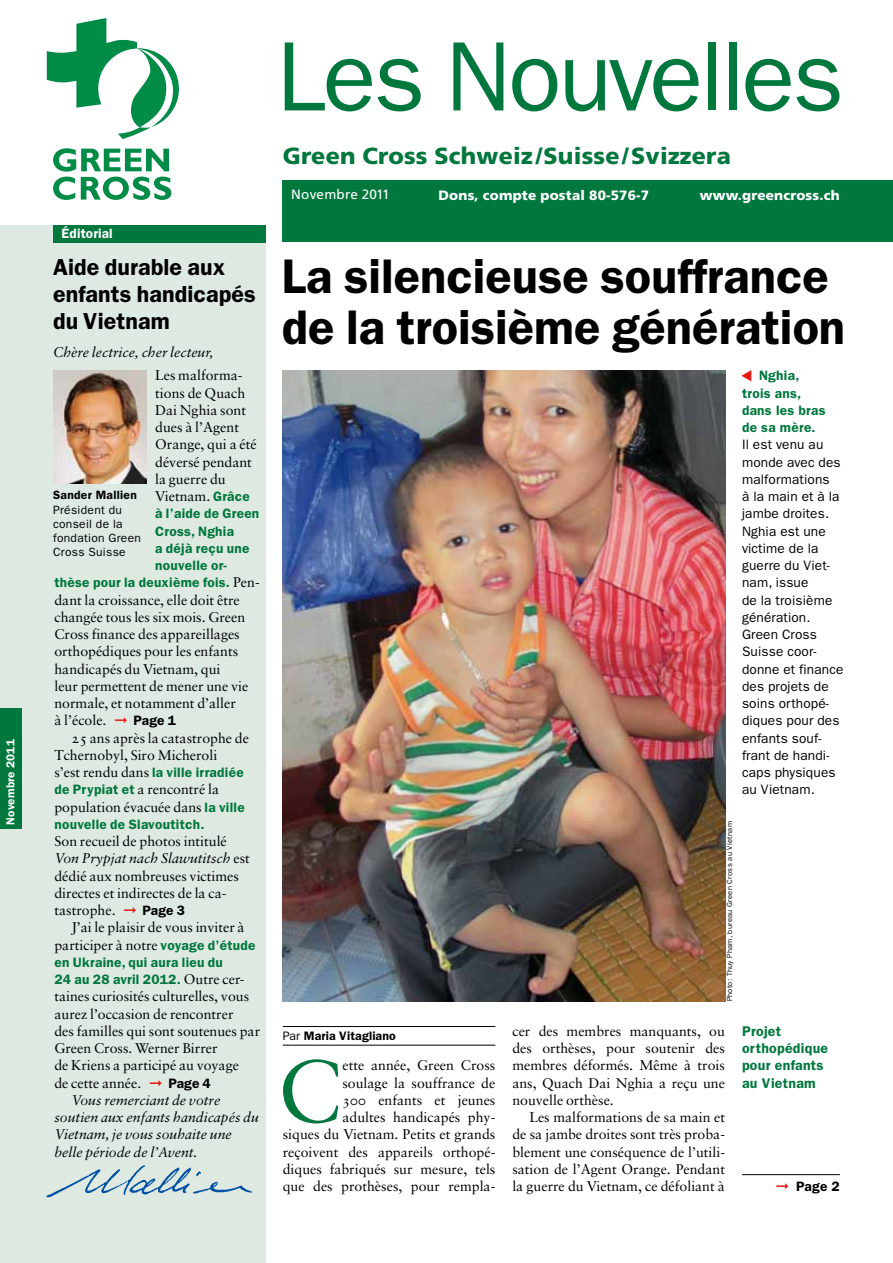
<style>
.page{position:relative;width:893px;height:1263px;background:#fff}
.page>*{position:absolute;margin:0;border:0;box-sizing:border-box;transform-origin:0 0}
.t1{font:99px "ITC Franklin Gothic Std";letter-spacing:-.03em;color:#00773d}
.t2{font:88.2px "Sabon";color:#00773d}
.t3{font:600 48.75px/51px "ITC Franklin Gothic Std";color:#000}
.t4{font:600 23.25px/27px "ITC Franklin Gothic Std";letter-spacing:.005em;color:#000}
.t5{font:900 23.25px "Frutiger";letter-spacing:.01em;color:#00773d}
.t6{font:14.1px/17.2px "Sabon";color:#000}
.t7{font:italic 14.1px "Sabon";color:#000}
.t8{font:600 14.1px/17.2px "ITC Franklin Gothic Std";letter-spacing:.02em;color:#00773d}
.t9{font:13.65px/17.2px "ITC Franklin Gothic Std";letter-spacing:.01em;color:#000}
.t10{font:600 13.65px/17.2px "ITC Franklin Gothic Std";letter-spacing:.02em;color:#00773d}
.t11{font:600 13.65px "ITC Franklin Gothic Std";color:#000}
.t12{font:900 13.5px "Frutiger";letter-spacing:.015em;color:#fff}
.t13{font:13.5px "Frutiger";letter-spacing:.015em;color:#fff}
.t14{font:600 13.5px "ITC Franklin Gothic Std";letter-spacing:.01em;color:#fff}
.t15{font:600 12.3px "ITC Franklin Gothic Std";letter-spacing:.01em;color:#000}
.t16{font:12px/14.2px "ITC Franklin Gothic Std";letter-spacing:.025em;color:#000}
.t17{font:600 12px "ITC Franklin Gothic Std";letter-spacing:.025em;color:#000}
.t18{font:600 11.7px "ITC Franklin Gothic Std";letter-spacing:.015em;color:#fff}
.t19{font:7.5px "ITC Franklin Gothic Std";letter-spacing:.04em;color:#000}
.s1{font-family:"ITC Franklin Gothic Std";font-weight:600;font-size:13.65px;color:#00773d}
.s2{font-family:"Sabon";font-weight:400;font-size:14.1px;color:#000}
.s3{color:#e41d13}
.s4{font-family:"ITC Franklin Gothic Std";font-weight:600;font-size:13.65px}
.s5{font-family:"Sabon Roman SC"}
.s6{font-style:italic}
.s7{font-weight:400}
</style>
<div class="page">
<div style="left:0;top:225px;width:266px;height:1038px;background:#dde9e1"></div>
<div style="left:53px;top:225px;width:213px;height:17px;background:#00773d"></div>
<div style="left:283px;top:180px;width:610px;height:62px;background:#00773d"></div>
<hr style="left:283px;top:1026px;width:212px;height:1px;background:#000">
<hr style="left:283px;top:1045px;width:212px;height:1px;background:#000">
<hr style="left:742px;top:1174px;width:98px;height:1px;background:#000">
<img style="left:53px;top:370px;width:94px;height:114px">
<img style="left:46px;top:1165px;width:206px;height:33px">
<svg style="left:47px;top:18px;width:132px;height:121px"></svg>
<svg style="left:53px;top:148px;width:118px;height:52px"></svg>
<div style="left:0;top:708px;width:21px;height:121px;background:#00773d"></div>
<img style="left:283px;top:370px;width:442px;height:631px">
<p class="t18" style="left:3px;top:825px;width:87px;rotate:-90deg">Novembre 2011</p>
<p class="t14" style="left:62px;top:225px;width:53px">Éditorial</p>
<h3 class="t4" style="left:53px;top:254px;width:204px">Aide durable aux enfants handicapés du Vietnam</h3>
<p class="t7" style="left:53px;top:344px;width:162px">Chère lectrice, cher lecteur,</p>
<p class="t17" style="left:53px;top:488px;width:85px">Sander Mallien</p>
<p class="t16" style="left:53px;top:502px;width:89px">Président du conseil de la fondation Green<br>Cross Suisse</p>
<p class="t6" style="left:155px;top:367px;width:89px">Les malforma-</p>
<p class="t6" style="left:155px;top:384px;width:103px">tions de Quach<br>Dai Nghia sont dues à l’Agent<br>Orange, qui a été déversé pendant la guerre du<br>Vietnam. <span class="s1">Grâce</span></p>
<p class="t10" style="left:155px;top:505px;width:106px">à l’aide de Green<br>Cross, Nghia<br>a déjà reçu une nouvelle or-</p>
<p class="t10" style="left:54px;top:574px;width:207px">thèse pour la deuxième fois. <span class="s2">Pen-</span></p>
<p class="t6" style="left:54px;top:591px;width:195px">dant la croissance, elle doit être changée tous les six mois. Green<br>Cross finance des appareillages orthopédiques pour les enfants handicapés du Vietnam, qui<br>leur permettent de mener une vie normale, et notamment d’aller<br>à l’école. <span class="s3">➞</span> <span class="s4">Page 1</span></p>
<p class="t6" style="left:54px;top:729px;width:196px;text-indent:17px"><span class="s5">25</span> ans après la catastrophe de<br>Tchernobyl, Siro Micheroli</p>
<p class="t10" style="left:54px;top:764px;width:191px"><span class="s2">s’est rendu dans</span> la ville irradiée</p>
<p class="t6" style="left:54px;top:781px;width:192px"><span class="s1">de Prypiat et</span> a rencontré la population évacuée dans <span class="s1">la ville</span></p>
<p class="t10" style="left:54px;top:816px;width:152px">nouvelle de Slavoutitch.</p>
<p class="t6" style="left:54px;top:832px;width:197px">Son recueil de photos intitulé<br><span class="s6">Von Prypjat nach Slawutitsch</span> est dédié aux nombreuses victimes directes et indirectes de la ca&shy;tastrophe. <span class="s3">➞</span> <span class="s4">Page 3</span></p>
<p class="t6" style="left:54px;top:919px;width:203px;text-align:center">J’ai le plaisir de vous inviter à participer à notre <span class="s1">voyage d’étude</span></p>
<p class="t10" style="left:54px;top:954px;width:192px">en Ukraine, qui aura lieu du<br>24 au 28 avril 2012. <span class="s2">Outre cer-</span></p>
<p class="t6" style="left:54px;top:988px;width:196px">taines curiosités culturelles, vous</p>
<p class="t6" style="left:54px;top:1005px;width:181px">aurez l’occasion de rencontrer</p>
<p class="t6" style="left:54px;top:1022px;width:207px">des familles qui sont soutenues par</p>
<p class="t6" style="left:54px;top:1039px;width:165px">Green Cross. Werner Birrer</p>
<p class="t6" style="left:54px;top:1057px;width:186px">de Kriens a participé au voyage</p>
<p class="t6" style="left:54px;top:1074px;width:158px">de cette année. <span class="s3">➞</span> <span class="s4">Page 4</span></p>
<p class="t7" style="left:71px;top:1092px;width:150px">Vous remerciant de votre</p>
<p class="t7" style="left:54px;top:1109px;width:206px">soutien aux enfants handicapés du</p>
<p class="t7" style="left:54px;top:1126px;width:179px">Vietnam, je vous souhaite une</p>
<p class="t7" style="left:54px;top:1143px;width:145px">belle période de l’Avent.</p>
<h1 class="t1" style="left:276px;top:20px;width:569px">Les Nouvelles</h1>
<h3 class="t5" style="left:283px;top:142px;width:450px">Green Cross Schweiz/Suisse/Svizzera</h3>
<p class="t12" style="left:438px;top:187px;width:212px">Dons, compte postal 80-576-7</p>
<p class="t12" style="left:700px;top:187px;width:142px">www.greencross.ch</p>
<p class="t13" style="left:291px;top:187px;width:100px">Novembre 2011</p>
<h3 class="t3" style="left:282px;top:251px;width:565px">La silencieuse souffrance de la troisième génération</h3>
<p class="t10" style="left:742px;top:367px;width:85px;text-indent:17px">Nghia, trois ans, dans les bras de sa mère.</p>
<p class="t9" style="left:742px;top:436px;width:103px">Il est venu au monde avec des malformations<br>à la main et à la jambe droites.<br>Nghia est une victime de la guerre du Viet&shy;nam, issue<br>de la troisième génération.<br>Green Cross<br>Suisse coor&shy;donne et finance des projets de soins orthopé&shy;diques pour des enfants souf&shy;frant de handi&shy;caps physiques au Vietnam.</p>
<p class="t15" style="left:283px;top:1028px;width:115px"><span class="s7">Par</span> Maria Vitagliano</p>
<h2 class="t2" style="left:278px;top:1039px;width:65px">C</h2>
<p class="t6" style="left:283px;top:1057px;width:214px;text-align:right">ette année, Green Cross<br>soulage la souffrance de<br><span class="s5">300</span> enfants et jeunes<br>adultes handicapés phy-<br>siques du Vietnam. Petits et grands reçoivent des appareils orthopé&shy;diques fabriqués sur mesure, tels que des prothèses, pour rempla-</p>
<p class="t19" style="left:725px;top:1001px;width:182px;rotate:-90deg">Photo: Thuy Pham, bureau Green Cross au Vietnam</p>
<p class="t6" style="left:512px;top:1022px;width:214px;text-align:justify">cer des membres manquants, ou des orthèses, pour soutenir des membres déformés. Même à trois ans, Quach Dai Nghia a reçu une nouvelle orthèse.</p>
<p class="t6" style="left:512px;top:1108px;width:214px;text-align:justify;text-indent:17px">Les malformations de sa main et de sa jambe droites sont très proba&shy;blement une conséquence de l’utili&shy;sation de l’Agent Orange. Pendant la guerre du Vietnam, ce défoliant à</p>
<p class="t8" style="left:742px;top:1022px;width:88px">Projet orthopédique pour enfants au Vietnam</p>
<p class="t11" style="left:776px;top:1178px;width:65px"><span class="s3">➞</span> Page 2</p>
</div>
